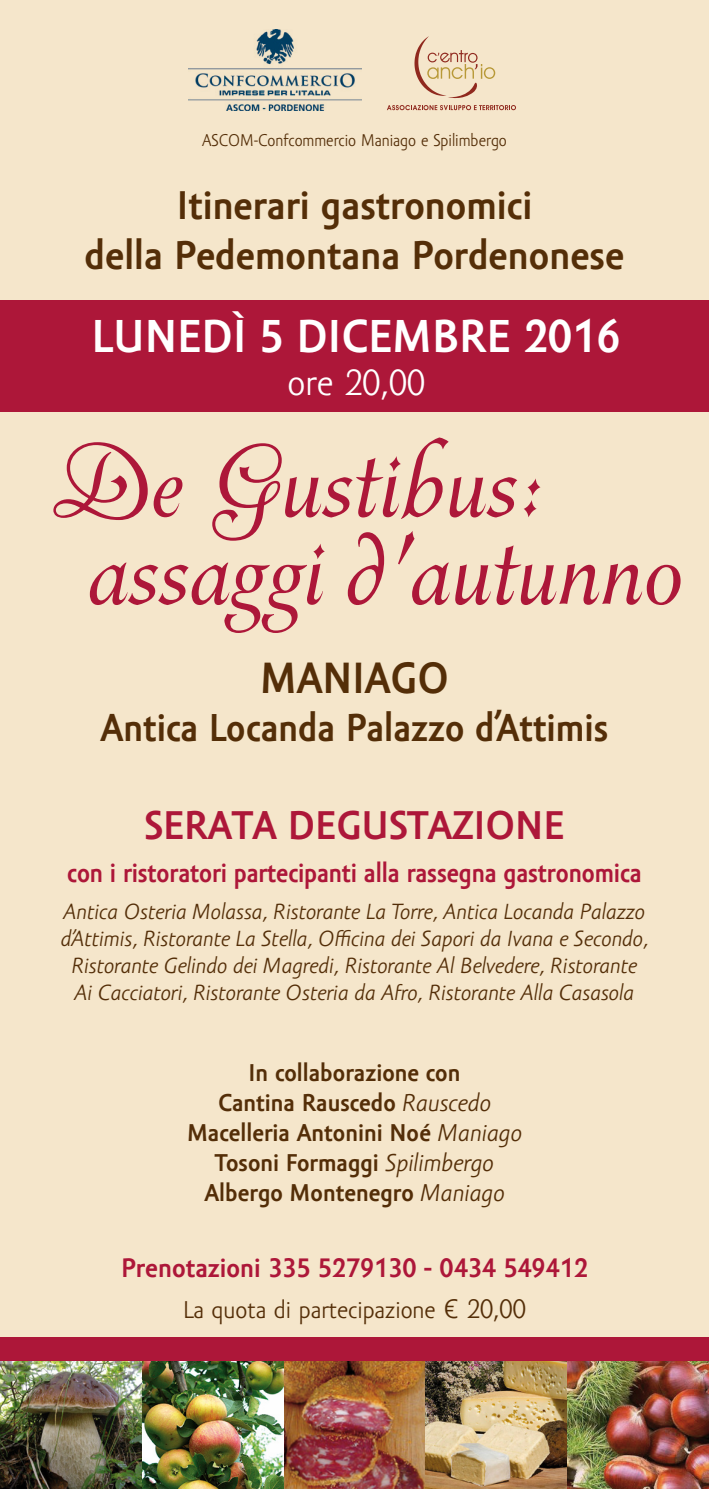
<style>
.page{position:relative;width:709px;height:1489px;background:#fff}
.page>*{position:absolute;margin:0;border:0;box-sizing:border-box;transform-origin:0 0}
.t1{font:107.5px/87.5px "Avalanche Script TT";color:#ad1739}
.t2{font:700 47.5px "Amor Sans Pro";color:#fff}
.t3{font:700 45px "Amor Sans Pro";color:#542e08}
.t4{font:700 41.25px/49.5px "Amor Sans Pro";color:#542e08;text-align:center}
.t5{font:700 41.25px "Amor Sans Pro";color:#ad1739}
.t6{font:700 40px "Amor Sans Pro";color:#542e08}
.t7{font:37.5px "Amor Sans Pro";color:#fff}
.t8{font:700 27.5px "Amor Sans Pro";letter-spacing:-.005em;color:#ad1739;scale:.95 1}
.t9{font:700 27.5px "Amor Sans Pro";letter-spacing:-.005em;color:#ad1739}
.t10{font:700 25px/30px "Amor Sans Pro";color:#542e08;text-align:center}
.t11{font:25px "Amor Sans Pro";color:#542e08}
.t12{font:italic 22.5px/27px "Amor Sans Pro";color:#542e08;text-align:center}
.t13{font:17.5px "Amor Sans Pro";color:#542e08;scale:.95 1}
.s1{font-weight:400;font-style:italic}
.s2{font-size:27.5px}
</style>
<div class="page">
<div style="left:0;top:1px;width:709px;height:1487px;background:#f5e6cb"></div>
<div style="left:0;top:300px;width:709px;height:112px;background:#ad1739"></div>
<div style="left:0;top:1337px;width:709px;height:24px;background:#ad1739"></div>
<img style="left:0;top:1361px;width:709px;height:127px">
<img style="left:188px;top:29px;width:173px;height:81px">
<svg style="left:387px;top:36px;width:129px;height:74px"></svg>
<p class="t13" style="left:202px;top:131px;width:322px">ASCOM-Confcommercio Maniago e Spilimbergo</p>
<h3 class="t4" style="left:85px;top:182px;width:541px">Itinerari gastronomici<br>della Pedemontana Pordenonese</h3>
<h2 class="t2" style="left:92px;top:310px;width:531px">LUNEDÌ 5 DICEMBRE 2016</h2>
<h3 class="t7" style="left:287px;top:362px;width:139px">ore 20,00</h3>
<h1 class="t1" style="left:88px;top:435px;width:597px;text-indent:-39px">De Gustibus: assaggi d’autunno</h1>
<h3 class="t3" style="left:260px;top:652px;width:190px">MANIAGO</h3>
<h3 class="t6" style="left:100px;top:705px;width:509px">Antica Locanda Palazzo d’Attimis</h3>
<h3 class="t5" style="left:144px;top:802px;width:422px">SERATA DEGUSTAZIONE</h3>
<p class="t8" style="left:67px;top:857px;width:606px">con i ristoratori partecipanti alla rassegna gastronomica</p>
<p class="t12" style="left:61px;top:898px;width:589px">Antica Osteria Molassa, Ristorante La Torre, Antica Locanda Palazzo d’Attimis, Ristorante La Stella, Officina dei Sapori da Ivana e Secondo, Ristorante Gelindo dei Magredi, Ristorante Al Belvedere, Ristorante Ai Cacciatori, Ristorante Osteria da Afro, Ristorante Alla Casasola</p>
<p class="t10" style="left:187px;top:1057px;width:336px">In collaborazione con<br>Cantina Rauscedo <span class="s1">Rauscedo<br></span>Macelleria Antonini Noé <span class="s1">Maniago<br></span>Tosoni Formaggi <span class="s1">Spilimbergo<br></span>Albergo Montenegro <span class="s1">Maniago</span></p>
<p class="t9" style="left:121px;top:1252px;width:468px">Prenotazioni 335 5279130 - 0434 549412</p>
<p class="t11" style="left:183px;top:1296px;width:344px">La quota di partecipazione <span class="s2">€ 20,00</span></p>
</div>
